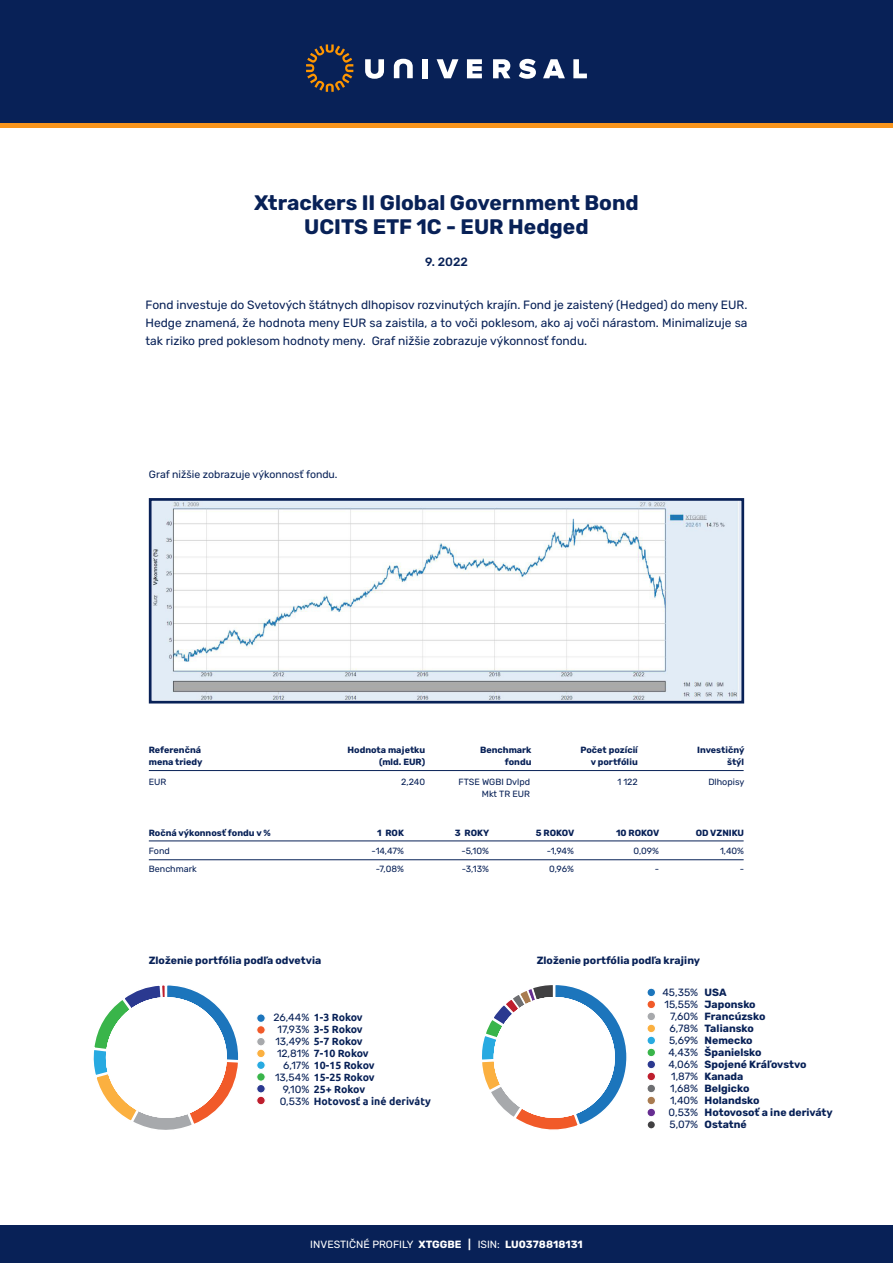
<style>
.page{position:relative;width:893px;height:1263px;background:#fff}
.page>*{position:absolute;margin:0;border:0;box-sizing:border-box;transform-origin:0 0}
.t1{font:700 21px/24px "Rubik";color:#082157;text-align:center}
.t2{font:12px/18px "Rubik";color:#082157;text-align:justify}
.t3{font:500 12px "Rubik";color:#082157}
.t4{font:700 10.5px/12px "Rubik";color:#082157}
.t5{font:700 10.5px "Ubuntu";letter-spacing:-.01em;color:#082157}
.t6{font:10.5px/12px "Rubik";color:#082157;text-align:right}
.t7{font:10.5px "Rubik";color:#fff}
.t8{font:700 9px/12px "Rubik";color:#082157;text-align:right}
.t9{font:9px/18px "Rubik";color:#082157;text-align:right}
.s1{font-family:"Rubik";font-weight:400}
.s2{font-weight:700}
</style>
<div class="page">
<svg style="left:0;top:122px;width:893px;height:6px;fill:#f8951d"></svg>
<div style="left:0;top:0;width:893px;height:122px;background:#082157"></div>
<div style="left:0;top:1225px;width:893px;height:38px;background:#082157"></div>
<svg style="left:365px;top:59px;width:19px;height:20px"></svg>
<svg style="left:394px;top:59px;width:19px;height:19px"></svg>
<div style="left:423px;top:59px;width:5px;height:19px;background:#fff"></div>
<svg style="left:437px;top:59px;width:21px;height:19px"></svg>
<svg style="left:467px;top:59px;width:15px;height:19px"></svg>
<svg style="left:493px;top:59px;width:17px;height:19px"></svg>
<svg style="left:519px;top:59px;width:17px;height:20px"></svg>
<svg style="left:543px;top:59px;width:22px;height:19px"></svg>
<svg style="left:573px;top:59px;width:14px;height:19px"></svg>
<svg style="left:306px;top:44px;width:47px;height:48px"></svg>
<svg style="left:148px;top:498px;width:597px;height:206px"></svg>
<div style="left:647px;top:988px;width:8px;height:9px;background:#1c75bc;border-radius:50%"></div>
<div style="left:646px;top:987px;width:10px;height:10px;border:1px solid #fff;border-radius:50%"></div>
<div style="left:647px;top:1036px;width:8px;height:9px;background:#28aae1;border-radius:50%"></div>
<div style="left:646px;top:1036px;width:10px;height:9px;border:1px solid #fff;border-radius:50%"></div>
<div style="left:647px;top:1084px;width:8px;height:9px;background:#6d6e71;border-radius:50%"></div>
<div style="left:646px;top:1084px;width:10px;height:9px;border:1px solid #fff;border-radius:50%"></div>
<div style="left:647px;top:1012px;width:8px;height:9px;background:#a7a9ac;border-radius:50%"></div>
<div style="left:646px;top:1011px;width:10px;height:10px;border:1px solid #fff;border-radius:50%"></div>
<div style="left:647px;top:1060px;width:8px;height:9px;background:#2b3990;border-radius:50%"></div>
<div style="left:646px;top:1060px;width:10px;height:9px;border:1px solid #fff;border-radius:50%"></div>
<div style="left:647px;top:1000px;width:8px;height:9px;background:#f15a29;border-radius:50%"></div>
<div style="left:646px;top:999px;width:10px;height:10px;border:1px solid #fff;border-radius:50%"></div>
<div style="left:647px;top:1048px;width:8px;height:9px;background:#39b54a;border-radius:50%"></div>
<div style="left:646px;top:1048px;width:10px;height:9px;border:1px solid #fff;border-radius:50%"></div>
<div style="left:647px;top:1096px;width:8px;height:9px;background:#a97b50;border-radius:50%"></div>
<div style="left:646px;top:1096px;width:10px;height:9px;border:1px solid #fff;border-radius:50%"></div>
<div style="left:647px;top:1024px;width:8px;height:9px;background:#fbb040;border-radius:50%"></div>
<div style="left:646px;top:1024px;width:10px;height:9px;border:1px solid #fff;border-radius:50%"></div>
<div style="left:647px;top:1072px;width:8px;height:9px;background:#be1e2d;border-radius:50%"></div>
<div style="left:646px;top:1072px;width:10px;height:9px;border:1px solid #fff;border-radius:50%"></div>
<div style="left:647px;top:1108px;width:8px;height:9px;background:#662d91;border-radius:50%"></div>
<div style="left:646px;top:1108px;width:10px;height:9px;border:1px solid #fff;border-radius:50%"></div>
<div style="left:647px;top:1120px;width:8px;height:9px;background:#414042;border-radius:50%"></div>
<div style="left:646px;top:1120px;width:10px;height:10px;border:2px solid #fff;border-radius:50%"></div>
<div style="left:257px;top:1014px;width:8px;height:8px;background:#1c75bc;border-radius:50%"></div>
<div style="left:256px;top:1013px;width:10px;height:10px;border:1px solid #fff;border-radius:50%"></div>
<div style="left:257px;top:1061px;width:8px;height:8px;background:#28aae1;border-radius:50%"></div>
<div style="left:256px;top:1060px;width:10px;height:10px;border:1px solid #fff;border-radius:50%"></div>
<div style="left:257px;top:1037px;width:8px;height:9px;background:#a7a9ac;border-radius:50%"></div>
<div style="left:256px;top:1037px;width:10px;height:9px;border:1px solid #fff;border-radius:50%"></div>
<div style="left:257px;top:1084px;width:8px;height:9px;background:#2b3990;border-radius:50%"></div>
<div style="left:256px;top:1084px;width:10px;height:9px;border:1px solid #fff;border-radius:50%"></div>
<div style="left:257px;top:1026px;width:8px;height:8px;background:#f15a29;border-radius:50%"></div>
<div style="left:256px;top:1025px;width:10px;height:10px;border:1px solid #fff;border-radius:50%"></div>
<div style="left:257px;top:1073px;width:8px;height:8px;background:#39b54a;border-radius:50%"></div>
<div style="left:256px;top:1072px;width:10px;height:10px;border:1px solid #fff;border-radius:50%"></div>
<svg style="left:257px;top:1049px;width:8px;height:9px"></svg>
<div style="left:256px;top:1048px;width:10px;height:10px;border:1px solid #fff;border-radius:50%"></div>
<div style="left:257px;top:1096px;width:8px;height:9px;background:#be1e2d;border-radius:50%"></div>
<div style="left:256px;top:1096px;width:10px;height:9px;border:1px solid #fff;border-radius:50%"></div>
<svg style="left:93px;top:985px;width:146px;height:145px"></svg>
<div style="left:107px;top:998px;width:119px;height:119px;background:#fff;border-radius:50%"></div>
<div style="left:106px;top:997px;width:121px;height:121px;border:2px solid #fff;border-radius:50%"></div>
<svg style="left:482px;top:985px;width:145px;height:145px"></svg>
<div style="left:494px;top:998px;width:120px;height:119px;background:#fff;border-radius:50%"></div>
<div style="left:494px;top:997px;width:121px;height:121px;border:2px solid #fff;border-radius:50%"></div>
<hr style="left:149px;top:770px;width:595px;height:1px;background:#082157">
<hr style="left:149px;top:840px;width:595px;height:1px;background:#082157">
<hr style="left:149px;top:859px;width:595px;height:1px;background:#082157">
<h1 class="t1" style="left:254px;top:191px;width:386px">Xtrackers II Global Government Bond<br>UCITS ETF 1C - EUR Hedged</h1>
<p class="t3" style="left:425px;top:255px;width:44px">9. 2022</p>
<p class="t2" style="left:145px;top:296px;width:603px">Fond investuje do Svetových štátnych dlhopisov rozvinutých krajín. Fond je zaistený (Hedged) do meny EUR.<br>Hedge znamená, že hodnota meny EUR sa zaistila, a to voči poklesom, ako aj voči nárastom. Minimalizuje sa tak riziko pred poklesom hodnoty meny. Graf nižšie zobrazuje výkonnosť fondu.</p>
<p class="t6" style="left:149px;top:469px;width:190px">Graf nižšie zobrazuje výkonnosť fondu.</p>
<p class="t8" style="left:149px;top:745px;width:55px;text-align:left">Referenčná mena triedy</p>
<p class="t9" style="left:149px;top:773px;width:19px">EUR</p>
<p class="t8" style="left:347px;top:745px;width:79px">Hodnota majetku (mld. EUR)</p>
<p class="t9" style="left:401px;top:773px;width:26px">2,240</p>
<p class="t8" style="left:480px;top:745px;width:53px">Benchmark fondu</p>
<p class="t9" style="left:458px;top:776px;width:73px;line-height:12px">FTSE WGBI Dvlpd<br>Mkt TR EUR</p>
<p class="t8" style="left:580px;top:745px;width:59px">Počet pozícií v portfóliu</p>
<p class="t9" style="left:617px;top:773px;width:22px">1 122</p>
<p class="t8" style="left:697px;top:745px;width:49px">Investičný štýl</p>
<p class="t9" style="left:708px;top:773px;width:38px">Dlhopisy</p>
<p class="t8" style="left:149px;top:827px;width:123px">Ročná výkonnosť fondu v %</p>
<p class="t9" style="left:149px;top:842px;width:49px;text-align:left">Fond<br>Benchmark</p>
<p class="t9" style="left:372px;top:842px;width:34px;text-align:center">-14,47% -7,08%</p>
<p class="t9" style="left:461px;top:842px;width:29px;text-align:left">-5,10% -3,13%</p>
<p class="t9" style="left:633px;top:842px;width:27px">0,09% -</p>
<p class="t8" style="left:377px;top:827px;width:28px">1 ROK</p>
<p class="t8" style="left:455px;top:827px;width:36px">3 ROKY</p>
<p class="t8" style="left:536px;top:827px;width:40px">5 ROKOV</p>
<p class="t8" style="left:616px;top:827px;width:45px">10 ROKOV</p>
<p class="t8" style="left:696px;top:827px;width:50px">OD VZNIKU</p>
<p class="t9" style="left:547px;top:842px;width:29px;text-align:left">-1,94%<br>0,96%</p>
<p class="t9" style="left:720px;top:842px;width:26px">1,40% -</p>
<p class="t4" style="left:149px;top:954px;width:174px">Zloženie portfólia podľa odvetvia</p>
<p class="t4" style="left:537px;top:955px;width:165px">Zloženie portfólia podľa krajiny</p>
<p class="t5" style="left:273px;top:1010px;width:91px"><span class="s1">26,44%</span> 1-3 Rokov</p>
<p class="t5" style="left:278px;top:1022px;width:87px"><span class="s1">17,93%</span> 3-5 Rokov</p>
<p class="t5" style="left:275px;top:1034px;width:89px"><span class="s1">13,49%</span> 5-7 Rokov</p>
<p class="t5" style="left:277px;top:1046px;width:93px"><span class="s1">12,81%</span> 7-10 Rokov</p>
<p class="t5" style="left:283px;top:1058px;width:93px"><span class="s1">6,17%</span> 10-15 Rokov</p>
<p class="t5" style="left:275px;top:1070px;width:101px"><span class="s1">13,54%</span> 15-25 Rokov</p>
<p class="t5" style="left:283px;top:1082px;width:84px"><span class="s1">9,10%</span> 25+ Rokov</p>
<p class="t5" style="left:280px;top:1094px;width:153px"><span class="s1">0,53%</span> Hotovosť a iné deriváty</p>
<p class="t7" style="left:310px;top:1238px;width:274px">INVESTIČNÉ PROFILY <span class="s2">XTGGBE |</span> ISIN: <span class="s2">LU0378818131</span></p>
<p class="t4" style="left:704px;top:987px;width:130px">USA<br>Japonsko<br>Francúzsko<br>Taliansko<br>Nemecko<br>Španielsko<br>Spojené Kráľovstvo<br>Kanada<br>Belgicko<br>Holandsko<br>Hotovosoť a ine deriváty<br>Ostatné</p>
<p class="t6" style="left:662px;top:987px;width:37px">45,35%<br>15,55%<br>7,60%<br>6,78%<br>5,69%<br>4,43%<br>4,06%<br>1,87%<br>1,68%<br>1,40%<br>0,53%<br>5,07%</p>
</div>
